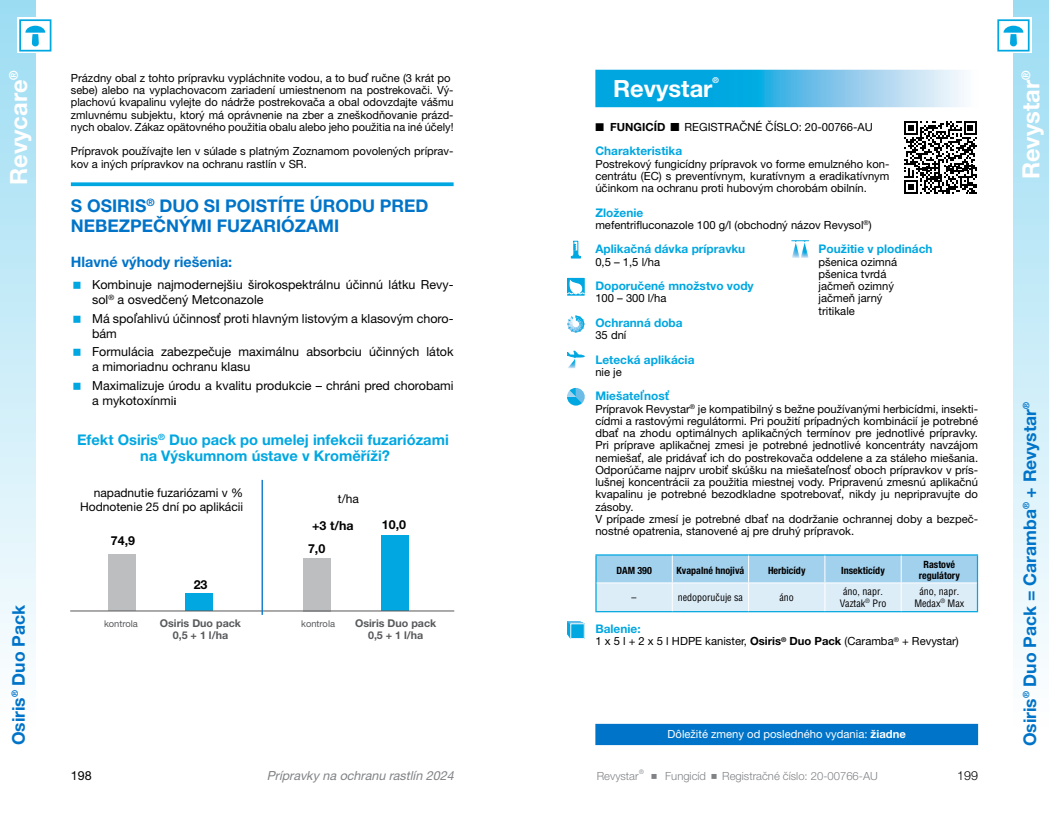
<style>
.page{position:relative;width:1049px;height:815px;background:#fff}
.page>*{position:absolute;margin:0;border:0;box-sizing:border-box;transform-origin:0 0}
.t1{font:700 23.75px "Helvetica Neue LT Pro";color:#fff}
.t2{font:700 23.75px "Helvetica Lucia Neue";color:#fff}
.t3{font:700 17.5px/20px "Helvetica Lucia Neue";color:#0074c8}
.t4{font:700 17.5px "Helvetica Neue LT Pro";color:#0074c8}
.t5{font:700 14.75px/16px "Helvetica Lucia Neue";color:#00a7e1;text-align:center}
.t6{font:700 14.38px "Helvetica Lucia Neue";color:#0074c8}
.t7{font:12.5px/15px "Helvetica Lucia Neue";color:#000}
.t8{font:italic 12.5px "Helvetica Lucia Neue";color:#808285}
.t9{font:300 12.5px "Helvetica Lucia Neue";color:#000}
.t10{font:700 12.38px "Helvetica Lucia Neue";color:#000}
.t11{font:12px/14px "Helvetica Lucia Neue";color:#000;text-align:right}
.t12{font:700 11.88px "Helvetica Lucia Neue";color:#00a7e1}
.t13{font:11.25px/12.2px "Helvetica Lucia Neue";color:#000}
.t14{font:300 11.25px "Helvetica Lucia Neue";color:#808285}
.t15{font:11.25px "Helvetica Lucia Neue";color:#fff}
.t16{font:700 10.75px/12px "Helvetica Lucia Neue";color:#58595b;text-align:center}
.t17{font:700 condensed 10px/11.2px "Helvetica Lucia Neue";color:#000;text-align:center}
.t18{font:500 condensed 10px/11.2px "Helvetica Lucia Neue";color:#000;text-align:center}
.t19{font:9.38px "Helvetica Lucia Neue";color:#58595b}
.t20{font:700 8px "Helvetica Lucia Neue";color:#fff}
.s1{font-weight:700;font-size:10px}
.s2{font-weight:700}
</style>
<div class="page">
<div style="left:1013px;top:0;width:36px;height:748px;background:linear-gradient(to bottom,#9eddf3,#fff)"></div>
<div style="left:0;top:0;width:35px;height:748px;background:linear-gradient(to bottom,#9cdcf3,#fff)"></div>
<svg style="left:1013px;top:18px;width:18px;height:35px"></svg>
<div style="left:998px;top:20px;width:31px;height:31px;background:#fff"></div>
<div style="left:997px;top:19px;width:32px;height:33px;border:2px solid #00a7e1"></div>
<svg style="left:1003px;top:26px;width:20px;height:20px"></svg>
<svg style="left:18px;top:18px;width:34px;height:35px"></svg>
<div style="left:20px;top:20px;width:31px;height:31px;background:#fff"></div>
<div style="left:19px;top:19px;width:32px;height:33px;border:2px solid #00a7e1"></div>
<svg style="left:25px;top:26px;width:20px;height:20px"></svg>
<svg style="left:595px;top:70px;width:369px;height:37px;background:#52bde7"></svg>
<div style="left:595px;top:724px;width:383px;height:21px;background:#0074c8"></div>
<hr style="left:595px;top:554px;width:77px;height:2px;background:#00a7e1">
<hr style="left:595px;top:556px;width:2px;height:27px;background:#00a7e1">
<hr style="left:672px;top:554px;width:76px;height:2px;background:#00a7e1">
<hr style="left:748px;top:554px;width:77px;height:2px;background:#00a7e1">
<hr style="left:825px;top:554px;width:76px;height:2px;background:#00a7e1">
<hr style="left:901px;top:554px;width:77px;height:2px;background:#00a7e1">
<hr style="left:595px;top:583px;width:2px;height:28px;background:#00a7e1">
<hr style="left:595px;top:611px;width:77px;height:1px;background:#00a7e1">
<svg style="left:596px;top:555px;width:382px;height:57px;background:#bbdef2"></svg>
<svg style="left:904px;top:121px;width:73px;height:73px"></svg>
<img style="left:792px;top:243px;width:16px;height:15px">
<svg style="left:791px;top:240px;width:18px;height:2px"></svg>
<svg style="left:567px;top:315px;width:18px;height:18px"></svg>
<svg style="left:567px;top:351px;width:18px;height:17px"></svg>
<svg style="left:567px;top:388px;width:18px;height:18px"></svg>
<svg style="left:567px;top:621px;width:18px;height:18px"></svg>
<svg style="left:571px;top:241px;width:10px;height:17px"></svg>
<div style="left:567px;top:278px;width:18px;height:18px;border:1px solid #00a7e1"></div>
<svg style="left:567px;top:280px;width:18px;height:15px"></svg>
<div style="left:108px;top:554px;width:27px;height:57px;background:#bcbec0"></div>
<div style="left:186px;top:594px;width:27px;height:17px;background:#00a7e1"></div>
<div style="left:303px;top:558px;width:27px;height:53px;background:#bcbec0"></div>
<div style="left:381px;top:535px;width:27px;height:76px;background:#00a7e1"></div>
<hr style="left:70px;top:610px;width:384px;height:1px;background:#58595b">
<hr style="left:262px;top:480px;width:1px;height:135px;background:#0074c8">
<svg style="left:71px;top:182px;width:383px;height:4px;background:#18afe3"></svg>
<h1 class="t1" style="left:4px;top:185px;width:116px;rotate:-90deg">Revycare®</h1>
<h1 class="t1" style="left:1016px;top:179px;width:110px;rotate:-90deg">Revystar®</h1>
<p class="t13" style="left:71px;top:71px;width:384px">Prázdny obal z tohto prípravku vypláchnite vodou, a to buď ručne (3 krát po sebe) alebo na vyplachovacom zariadení umiestnenom na postrekovači. Vý&shy;plachovú kvapalinu vylejte do nádrže postrekovača a obal odovzdajte vášmu zmluvnému subjektu, ktorý má oprávnenie na zber a zneškodňovanie prázd&shy;nych obalov. Zákaz opätovného použitia obalu alebo jeho použitia na iné účely!</p>
<p class="t13" style="left:71px;top:145px;width:384px">Prípravok používajte len v súlade s platným Zoznamom povolených príprav&shy;kov a iných prípravkov na ochranu rastlín v SR.</p>
<h2 class="t3" style="left:71px;top:195px;width:359px">S OSIRIS<sup>®</sup> DUO SI POISTÍTE ÚRODU PRED<br>NEBEZPEČNÝMI FUZARIÓZAMI</h2>
<p class="t6" style="left:71px;top:253px;width:163px">Hlavné výhody riešenia:</p>
<p class="t7" style="left:92px;top:277px;width:363px">Kombinuje najmodernejšiu širokospektrálnu účinnú látku Revy&shy;sol<sup>®</sup> a osvedčený Metconazole</p>
<p class="t7" style="left:92px;top:311px;width:363px">Má spoľahlivú účinnosť proti hlavným listovým a klasovým choro&shy;bám</p>
<p class="t7" style="left:92px;top:344px;width:363px">Formulácia zabezpečuje maximálnu absorbciu účinných látok a mimoriadnu ochranu klasu</p>
<p class="t7" style="left:92px;top:378px;width:363px">Maximalizuje úrodu a kvalitu produkcie – chráni pred chorobami a mykotoxínmi<span class="s1">i</span></p>
<h1 class="t2" style="left:613px;top:74px;width:101px">Revystar</h1>
<p class="t20" style="left:712px;top:76px;width:8px">®</p>
<p class="t13" style="left:595px;top:120px;width:279px">■ <span class="s2">FUNGICÍD</span> Ĭ REGISTRAČNÉ ČÍSLO: 20-00766-AU</p>
<p class="t12" style="left:595px;top:144px;width:88px">Charakteristika</p>
<p class="t13" style="left:595px;top:157px;width:296px;text-align:justify">Postrekový fungicídny prípravok vo forme emulzného kon&shy;centrátu (EC) s preventívnym, kuratívnym a eradikatívnym účinkom na ochranu proti hubovým chorobám obilnín.</p>
<p class="t12" style="left:595px;top:205px;width:49px">Zloženie</p>
<p class="t13" style="left:595px;top:218px;width:278px">mefentrifluconazole 100 g/l (obchodný názov Revysol<sup>®</sup>)</p>
<p class="t12" style="left:595px;top:242px;width:151px">Aplikačná dávka prípravku</p>
<p class="t13" style="left:595px;top:255px;width:66px">0,5 – 1,5 l/ha</p>
<p class="t12" style="left:595px;top:278px;width:160px">Doporučené množstvo vody</p>
<p class="t13" style="left:595px;top:292px;width:73px">100 – 300 l/ha</p>
<p class="t12" style="left:595px;top:315px;width:89px">Ochranná doba</p>
<p class="t13" style="left:595px;top:329px;width:33px">35 dní</p>
<p class="t12" style="left:595px;top:352px;width:101px">Letecká aplikácia</p>
<p class="t13" style="left:595px;top:365px;width:28px">nie je</p>
<p class="t12" style="left:595px;top:389px;width:75px">Miešateľnosť</p>
<p class="t13" style="left:595px;top:402px;width:384px">Prípravok Revystar<sup>®</sup> je kompatibilný s bežne používanými herbicídmi, insekti&shy;cídmi a rastovými regulátormi. Pri použití prípadných kombinácií je potrebné dbať na zhodu optimálnych aplikačných termínov pre jednotlivé prípravky.<br>Pri príprave aplikačnej zmesi je potrebné jednotlivé koncentráty navzájom nemiešať, ale pridávať ich do postrekovača oddelene a za stáleho miešania.<br>Odporúčame najprv urobiť skúšku na miešateľnosť oboch prípravkov v prís&shy;lušnej koncentrácii za použitia miestnej vody. Pripravenú zmesnú aplikačnú kvapalinu je potrebné bezodkladne spotrebovať, nikdy ju nepripravujte do zásoby.<br>V prípade zmesí je potrebné dbať na dodržanie ochrannej doby a bezpeč&shy;nostné opatrenia, stanovené aj pre druhý prípravok.</p>
<p class="t17" style="left:616px;top:564px;width:37px">DAM 390</p>
<p class="t17" style="left:676px;top:564px;width:69px">Kvapalné hnojivá</p>
<p class="t17" style="left:768px;top:564px;width:39px">Herbicídy</p>
<p class="t17" style="left:841px;top:564px;width:45px">Insekticídy</p>
<p class="t17" style="left:919px;top:559px;width:42px">Rastové regulátory</p>
<p class="t18" style="left:632px;top:592px;width:6px">–</p>
<p class="t18" style="left:678px;top:592px;width:67px">nedoporučuje sa</p>
<p class="t18" style="left:779px;top:592px;width:16px">áno</p>
<p class="t18" style="left:840px;top:586px;width:48px">áno, napr.<br>Vaztak<sup>®</sup> Pro</p>
<p class="t18" style="left:914px;top:586px;width:51px">áno, napr.<br>Medax<sup>®</sup> Max</p>
<p class="t12" style="left:595px;top:621px;width:47px">Balenie:</p>
<p class="t13" style="left:595px;top:635px;width:365px">1 x 5 l + 2 x 5 l HDPE kanister, <span class="s2">Osiris</span><sup>®</sup> <span class="s2">Duo Pack</span> (Caramba<sup>®</sup> + Revystar)</p>
<p class="t12" style="left:819px;top:241px;width:115px">Použitie v plodinách</p>
<p class="t13" style="left:819px;top:255px;width:80px">pšenica ozimná pšenica tvrdá jačmeň ozimný jačmeň jarný tritikale</p>
<h2 class="t4" style="left:1019px;top:746px;width:346px;rotate:-90deg">Osiris® Duo Pack = Caramba® + Revystar®</h2>
<h3 class="t5" style="left:77px;top:431px;width:373px">Efekt Osiris<sup>®</sup> Duo pack po umelej infekcii fuzariózami na Výskumnom ústave v Kroměříži?</h3>
<p class="t11" style="left:80px;top:485px;width:165px">napadnutie fuzariózami v %<br>Hodnotenie 25 dní po aplikácii</p>
<p class="t11" style="left:338px;top:491px;width:22px">t/ha</p>
<p class="t10" style="left:111px;top:533px;width:26px">74,9</p>
<p class="t10" style="left:194px;top:577px;width:15px">23</p>
<p class="t10" style="left:382px;top:517px;width:26px">10,0</p>
<p class="t10" style="left:312px;top:517px;width:43px">+3 t/ha</p>
<p class="t10" style="left:308px;top:541px;width:19px">7,0</p>
<h2 class="t4" style="left:8px;top:745px;width:142px;rotate:-90deg">Osiris® Duo Pack</h2>
<p class="t16" style="left:160px;top:617px;width:83px">Osiris Duo pack<br>0,5 + 1 l/ha</p>
<p class="t16" style="left:355px;top:617px;width:83px">Osiris Duo pack<br>0,5 + 1 l/ha</p>
<p class="t19" style="left:104px;top:617px;width:35px">kontrola</p>
<p class="t19" style="left:301px;top:617px;width:35px">kontrola</p>
<p class="t15" style="left:668px;top:727px;width:240px">Dôležité zmeny od posledného vydania: <span class="s2">žiadne</span></p>
<p class="t7" style="left:71px;top:768px;width:22px">198</p>
<p class="t8" style="left:267px;top:768px;width:192px">Prípravky na ochranu rastlín 2024</p>
<p class="t14" style="left:597px;top:769px;width:282px">Revystar® Ĭ Fungicíd Ĭ Registračné číslo: 20-00766-AU</p>
<p class="t9" style="left:957px;top:768px;width:22px">199</p>
</div>
